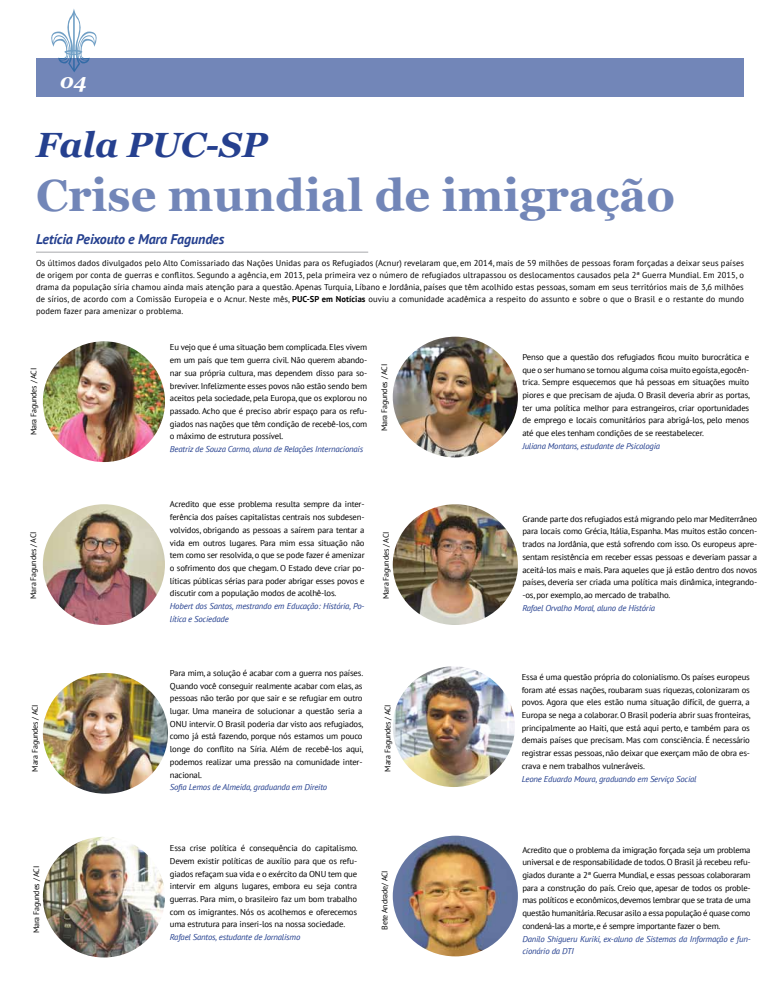
<style>
.page{position:relative;width:780px;height:993px;background:#fff}
.page>*{position:absolute;margin:0;border:0;box-sizing:border-box;transform-origin:0 0}
.t1{font:700 45px "Georgia";color:#7286b8}
.t2{font:italic 700 35px "Georgia";color:#25408f}
.t3{font:italic 700 20px "Georgia";color:#fff}
.t4{font:italic 700 14px "PT Sans";letter-spacing:-.01em;color:#25408f}
.t5{font:8.5px/12.7px "PT Sans";letter-spacing:-.02em;color:#000;text-align:justify}
.t6{font:italic 8.5px/12.7px "PT Sans";letter-spacing:-.02em;color:#25408f}
.t7{font:8px "PT Sans";letter-spacing:-.02em;color:#000}
.s1{font-weight:700}
</style>
<div class="page">
<div style="left:36px;top:58px;width:708px;height:38px;background:#7286b8"></div>
<svg style="left:51px;top:9px;width:46px;height:63px"></svg>
<img style="left:43px;top:341px;width:122px;height:121px">
<img style="left:393px;top:504px;width:125px;height:120px">
<img style="left:43px;top:504px;width:122px;height:120px">
<img style="left:43px;top:836px;width:122px;height:121px">
<img style="left:393px;top:336px;width:125px;height:121px">
<img style="left:393px;top:835px;width:125px;height:121px">
<hr style="left:36px;top:251px;width:332px;height:1px;background:#a7a9ac">
<img style="left:393px;top:666px;width:122px;height:120px">
<img style="left:43px;top:673px;width:125px;height:120px">
<h3 class="t3" style="left:60px;top:68px;width:28px">04</h3>
<h2 class="t2" style="left:36px;top:122px;width:232px">Fala PUC-SP</h2>
<h1 class="t1" style="left:36px;top:166px;width:640px">Crise mundial de imigração</h1>
<p class="t5" style="left:36px;top:257px;width:709px;line-height:12px">Os últimos dados divulgados pelo Alto Comissariado das Nações Unidas para os Refugiados (Acnur) revelaram que, em 2014, mais de 59 milhões de pessoas foram forçadas a deixar seus países de origem por conta de guerras e conflitos. Segundo a agência, em 2013, pela primeira vez o número de refugiados ultrapassou os deslocamentos causados pela 2ª Guerra Mundial. Em 2015, o drama da população síria chamou ainda mais atenção para a questão. Apenas Turquia, Líbano e Jordânia, países que têm acolhido estas pessoas, somam em seus territórios mais de 3,6 milhões de sírios, de acordo com a Comissão Europeia e o Acnur. Neste mês, <span class="s1">PUC-SP em Notícias</span> ouviu a comunidade acadêmica a respeito do assunto e sobre o que o Brasil e o restante do mundo podem fazer para amenizar o problema.</p>
<h3 class="t4" style="left:36px;top:230px;width:190px">Letícia Peixouto e Mara Fagundes</h3>
<p class="t5" style="left:170px;top:341px;width:199px">Eu vejo que é uma situação bem complicada. Eles vivem em um país que tem guerra civil. Não querem abando&shy;nar sua própria cultura, mas dependem disso para so&shy;breviver. Infelizmente esses povos não estão sendo bem aceitos pela sociedade, pela Europa, que os explorou no passado. Acho que é preciso abrir espaço para os refu&shy;giados nas nações que têm condição de recebê-los, com o máximo de estrutura possível.</p>
<p class="t6" style="left:170px;top:442px;width:195px">Beatriz de Souza Carmo, aluna de Relações Internacionais</p>
<p class="t7" style="left:28px;top:435px;width:69px;rotate:-90deg">Mara Fagundes / ACI</p>
<p class="t7" style="left:379px;top:431px;width:69px;rotate:-90deg">Mara Fagundes / ACI</p>
<p class="t7" style="left:28px;top:598px;width:69px;rotate:-90deg">Mara Fagundes / ACI</p>
<p class="t7" style="left:30px;top:771px;width:69px;rotate:-90deg">Mara Fagundes / ACI</p>
<p class="t7" style="left:31px;top:932px;width:69px;rotate:-90deg">Mara Fagundes / ACI</p>
<p class="t5" style="left:170px;top:497px;width:196px">Acredito que esse problema resulta sempre da inter&shy;ferência dos países capitalistas centrais nos subdesen&shy;volvidos, obrigando as pessoas a saírem para tentar a vida em outros lugares. Para mim essa situação não tem como ser resolvida, o que se pode fazer é amenizar o sofrimento dos que chegam. O Estado deve criar po&shy;líticas públicas sérias para poder abrigar esses povos e discutir com a população modos de acolhê-los.</p>
<p class="t6" style="left:170px;top:599px;width:196px">Hobert dos Santos, mestrando em Educação: História, Po&shy;lítica e Sociedade</p>
<p class="t7" style="left:381px;top:598px;width:69px;rotate:-90deg">Mara Fagundes / ACI</p>
<p class="t5" style="left:170px;top:666px;width:195px">Para mim, a solução é acabar com a guerra nos países.<br>Quando você conseguir realmente acabar com elas, as pessoas não terão por que sair e se refugiar em outro lugar. Uma maneira de solucionar a questão seria a ONU intervir. O Brasil poderia dar visto aos refugiados, como já está fazendo, porque nós estamos um pouco longe do conflito na Síria. Além de recebê-los aqui, podemos realizar uma pressão na comunidade inter&shy;nacional.</p>
<p class="t6" style="left:170px;top:780px;width:159px">Sofia Lemos de Almeida, graduanda em Direito</p>
<p class="t7" style="left:382px;top:771px;width:69px;rotate:-90deg">Mara Fagundes / ACI</p>
<p class="t5" style="left:170px;top:841px;width:189px">Essa crise política é consequência do capitalismo.<br>Devem existir políticas de auxílio para que os refu&shy;giados refaçam sua vida e o exército da ONU tem que intervir em alguns lugares, embora eu seja contra guerras. Para mim, o brasileiro faz um bom trabalho com os imigrantes. Nós os acolhemos e oferecemos uma estrutura para inseri-los na nossa sociedade.</p>
<p class="t6" style="left:170px;top:930px;width:132px">Rafael Santos, estudante de Jornalismo</p>
<p class="t7" style="left:379px;top:929px;width:61px;rotate:-90deg">Bete Andrade/ ACI</p>
<p class="t5" style="left:522px;top:350px;width:229px">Penso que a questão dos refugiados ficou muito burocrática e que o ser humano se tornou alguma coisa muito egoísta, egocên&shy;trica. Sempre esquecemos que há pessoas em situações muito piores e que precisam de ajuda. O Brasil deveria abrir as portas, ter uma política melhor para estrangeiros, criar oportunidades de emprego e locais comunitários para abrigá-los, pelo menos até que eles tenham condições de se reestabelecer.</p>
<p class="t6" style="left:522px;top:439px;width:139px">Juliana Montans, estudante de Psicologia</p>
<p class="t5" style="left:522px;top:512px;width:236px">Grande parte dos refugiados está migrando pelo mar Mediterrâneo para locais como Grécia, Itália, Espanha. Mas muitos estão concen&shy;trados na Jordânia, que está sofrendo com isso. Os europeus apre&shy;sentam resistência em receber essas pessoas e deveriam passar a aceitá-los mais e mais. Para aqueles que já estão dentro dos novos países, deveria ser criada uma política mais dinâmica, integrando--os, por exemplo, ao mercado de trabalho.</p>
<p class="t6" style="left:522px;top:601px;width:134px">Rafael Orvalho Moral, aluno de História</p>
<p class="t5" style="left:521px;top:670px;width:230px">Essa é uma questão própria do colonialismo. Os países europeus foram até essas nações, roubaram suas riquezas, colonizaram os povos. Agora que eles estão numa situação difícil, de guerra, a Europa se nega a colaborar. O Brasil poderia abrir suas fronteiras, principalmente ao Haiti, que está aqui perto, e também para os demais países que precisam. Mas com consciência. É necessário registrar essas pessoas, não deixar que exerçam mão de obra es&shy;crava e nem trabalhos vulneráveis.</p>
<p class="t6" style="left:521px;top:771px;width:176px">Leone Eduardo Moura, graduando em Serviço Social</p>
<p class="t5" style="left:522px;top:842px;width:230px">Acredito que o problema da imigração forçada seja um problema universal e de responsabilidade de todos. O Brasil já recebeu refu&shy;giados durante a 2ª Guerra Mundial, e essas pessoas colaboraram para a construção do país. Creio que, apesar de todos os proble&shy;mas políticos e econômicos, devemos lembrar que se trata de uma questão humanitária. Recusar asilo a essa população é quase como condená-las a morte, e é sempre importante fazer o bem.</p>
<p class="t6" style="left:522px;top:931px;width:230px">Danilo Shigueru Kuriki, ex-aluno de Sistemas da Informação e fun&shy;cionário da DTI</p>
</div>
